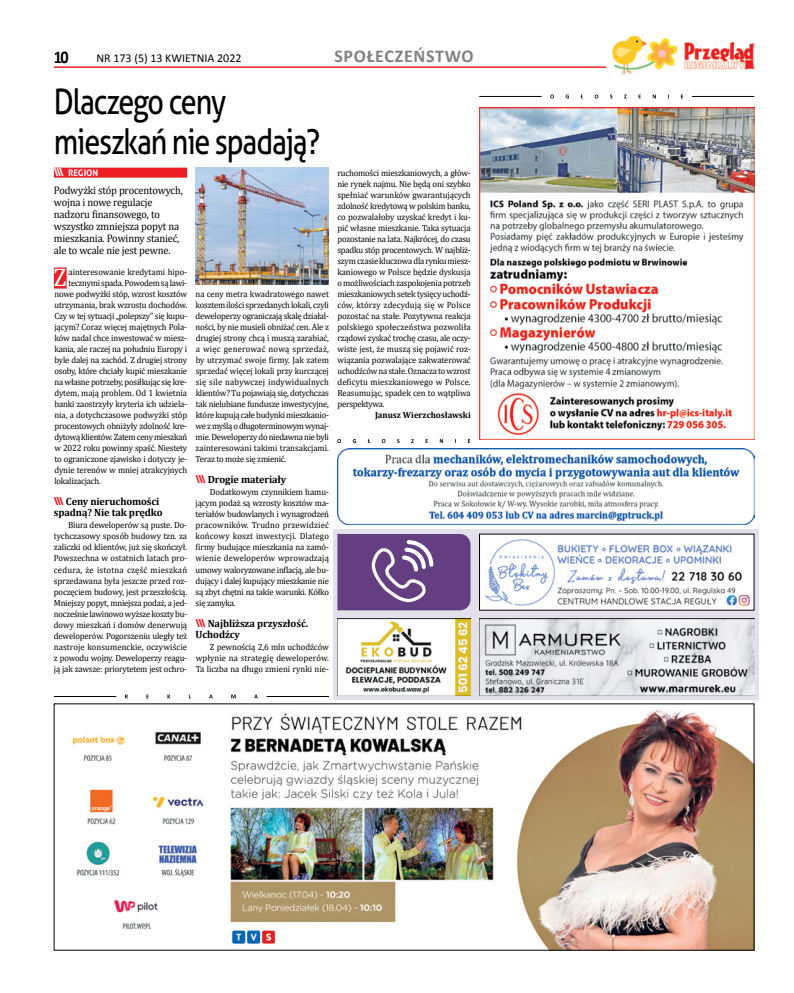
<style>
.page{position:relative;width:794px;height:993px;background:#fff}
.page>*{position:absolute;margin:0;border:0;box-sizing:border-box;transform-origin:0 0}
.t1{font:35px/40px "Aller";letter-spacing:-.04em;color:#000;scale:.82 1}
.t2{font:25.5px "Cambria";color:#fff;scale:.96 1}
.t3{font:700 18px "Calibri";letter-spacing:.04em;color:#808285}
.t4{font:700 18px "Calibri";color:#000;scale:.9 1}
.t5{font:12px "Calibri";color:#000}
.t6{font:11px/12px "Cambria";letter-spacing:-.015em;color:#000;scale:.95 1}
.t7{font:700 10.5px/11px "Cambria";letter-spacing:-.01em;color:#000}
.t8{font:9px/11px "Cambria";letter-spacing:-.02em;color:#000;text-align:justify;scale:.96 1}
.t9{font:9px "Cambria";color:#000;scale:.96 1}
.t10{font:700 9px "Cambria";color:#000;scale:.96 1}
.t11{font:700 9px "Aller";color:#fff;scale:.96 1}
.s1{font-size:11px}
.s2{font-family:"Aller";font-size:11px;color:#ed1d24}
</style>
<div class="page">
<hr style="left:54px;top:66px;width:626px;height:2px;background:#ed1d24">
<img style="left:684px;top:43px;width:71px;height:27px">
<img style="left:479px;top:108px;width:275px;height:331px">
<img style="left:337px;top:448px;width:417px;height:76px">
<img style="left:72px;top:710px;width:680px;height:238px">
<svg style="left:333px;top:529px;width:425px;height:170px;background:#d4d0da"></svg>
<img style="left:479px;top:618px;width:275px;height:77px">
<img style="left:337px;top:618px;width:134px;height:77px">
<img style="left:481px;top:535px;width:271px;height:73px">
<svg style="left:337px;top:534px;width:133px;height:76px;background:#72518d"></svg>
<div style="left:54px;top:167px;width:133px;height:10px;background:#ed1d24"></div>
<div style="left:54px;top:267px;width:13px;height:21px;background:#ed1d24"></div>
<img style="left:196px;top:168px;width:133px;height:116px">
<hr style="left:479px;top:96px;width:62px;height:1px;background:#000">
<hr style="left:692px;top:96px;width:62px;height:1px;background:#000">
<svg style="left:550px;top:94px;width:133px;height:4px"></svg>
<svg style="left:337px;top:439px;width:133px;height:4px"></svg>
<hr style="left:54px;top:696px;width:62px;height:1px;background:#000">
<hr style="left:266px;top:696px;width:63px;height:1px;background:#000">
<svg style="left:125px;top:694px;width:133px;height:4px"></svg>
<div style="left:606px;top:34px;width:78px;height:42px;background:#fff"></div>
<img style="left:611px;top:35px;width:67px;height:40px">
<h3 class="t4" style="left:54px;top:45px;width:17px">11</h3>
<h3 class="t5" style="left:96px;top:51px;width:147px">NR 173 (5) 13 KWIETNIA 2022</h3>
<h3 class="t3" style="left:334px;top:45px;width:141px">SPOŁECZEŃSTWO</h3>
<h1 class="t1" style="left:54px;top:81px;width:326px">Dlaczego ceny mieszkań nie spadają?</h1>
<p class="t11" style="left:54px;top:167px;width:48px"><span class="s1">\\\</span> REGION</p>
<p class="t6" style="left:54px;top:184px;width:137px">Podwyżki stóp procentowych, wojna i nowe regulacje nadzoru finansowego, to wszystko zmniejsza popyt na mieszkania. Powinny stanieć, ale to wcale nie jest pewne.</p>
<h2 class="t2" style="left:53px;top:262px;width:15px">Z</h2>
<p class="t9" style="left:68px;top:267px;width:125px">ainteresowanie kredytami hipo-</p>
<p class="t8" style="left:68px;top:277px;width:125px">tecznymi spada. Powodem są lawi-</p>
<p class="t8" style="left:54px;top:288px;width:140px">nowe podwyżki stóp, wzrost kosztów</p>
<p class="t8" style="left:54px;top:299px;width:140px">utrzymania, brak wzrostu dochodów.</p>
<p class="t8" style="left:54px;top:310px;width:140px">Czy w tej sytuacji „polepszy” się kupu-</p>
<p class="t8" style="left:54px;top:321px;width:140px">jącym? Coraz więcej majętnych Pola-</p>
<p class="t8" style="left:54px;top:332px;width:140px">ków nadal chce inwestować w miesz-</p>
<p class="t8" style="left:54px;top:343px;width:140px">kania, ale raczej na południu Europy i</p>
<p class="t8" style="left:54px;top:354px;width:140px">byle dalej na zachód. Z drugiej strony</p>
<p class="t8" style="left:54px;top:365px;width:140px">osoby, które chciały kupić mieszkanie</p>
<p class="t8" style="left:54px;top:376px;width:140px">na własne potrzeby, posiłkując się kre-</p>
<p class="t8" style="left:54px;top:387px;width:140px">dytem, mają problem. Od 1 kwietnia</p>
<p class="t8" style="left:54px;top:398px;width:140px">banki zaostrzyły kryteria ich udziela-</p>
<p class="t8" style="left:54px;top:409px;width:140px">nia, a dotychczasowe podwyżki stóp</p>
<p class="t8" style="left:54px;top:420px;width:140px">procentowych obniżyły zdolność kre-</p>
<p class="t8" style="left:54px;top:431px;width:140px">dytową klientów. Zatem ceny mieszkań</p>
<p class="t8" style="left:54px;top:442px;width:140px">w 2022 roku powinny spaść. Niestety</p>
<p class="t8" style="left:54px;top:453px;width:140px">to ograniczone zjawisko i dotyczy je-</p>
<p class="t8" style="left:54px;top:464px;width:140px">dynie terenów w mniej atrakcyjnych</p>
<p class="t8" style="left:54px;top:475px;width:50px">lokalizacjach.</p>
<p class="t7" style="left:54px;top:496px;width:110px"><span class="s2">\\\</span> Ceny nieruchomości spadną? Nie tak prędko</p>
<p class="t8" style="left:54px;top:519px;width:140px;text-indent:14px">Biura deweloperów są puste. Do&shy;tychczasowy sposób budowy tzn. za zaliczki od klientów, już się skończył.<br>Powszechna w ostatnich latach pro&shy;cedura, że istotna część mieszkań sprzedawana była jeszcze przed roz&shy;poczęciem budowy, jest przeszłością.<br>Mniejszy popyt, mniejsza podaż, a jed&shy;nocześnie lawinowo wyższe koszty bu&shy;dowy mieszkań i domów denerwują deweloperów. Pogorszeniu uległy też nastroje konsumenckie, oczywiście z powodu wojny. Deweloperzy reagu&shy;ją jak zawsze: priorytetem jest ochro-</p>
<p class="t8" style="left:196px;top:288px;width:140px">na ceny metra kwadratowego nawet kosztem ilości sprzedanych lokali, czyli deweloperzy ograniczają skalę działal&shy;ności, by nie musieli obniżać cen. Ale z drugiej strony chcą i muszą zarabiać, a więc generować nową sprzedaż, by utrzymać swoje firmy. Jak zatem sprzedać więcej lokali przy kurczącej się sile nabywczej indywidualnych klientów? Tu pojawiają się, dotychczas tak nielubiane fundusze inwestycyjne, które kupują całe budynki mieszkanio&shy;we zmyślą odługoterminowym wynaj&shy;mie. Deweloperzy doniedawna niebyli zainteresowani takimi transakcjami.<br>Teraz to może się zmienić.</p>
<p class="t7" style="left:196px;top:474px;width:92px"><span class="s2">\\\</span> Drogie materiały</p>
<p class="t8" style="left:196px;top:486px;width:140px;text-indent:14px">Dodatkowym czynnikiem hamu&shy;jącym podaż są wzrosty kosztów ma&shy;teriałów budowlanych i wynagrodzeń pracowników. Trudno przewidzieć końcowy koszt inwestycji. Dlatego firmy budujące mieszkania na zamó&shy;wienie deweloperów wprowadzają umowy waloryzowane inflacją, ale bu&shy;dujący i dalej kupujący mieszkanie nie są zbyt chętni na takie warunki. Kółko się zamyka.</p>
<p class="t7" style="left:196px;top:617px;width:114px"><span class="s2">\\\</span> Najbliższa przyszłość.<br>Uchodźcy</p>
<p class="t8" style="left:196px;top:640px;width:140px;text-indent:14px">Z pewnością 2,6 mln uchodźców wpłynie na strategię deweloperów.<br>Ta liczba na długo zmieni rynki nie-</p>
<p class="t8" style="left:337px;top:167px;width:140px">ruchomości mieszkaniowych, a głów&shy;nie rynek najmu. Nie będą oni szybko spełniać warunków gwarantujących zdolność kredytową w polskim banku, co pozwalałoby uzyskać kredyt i ku&shy;pić własne mieszkanie. Taka sytuacja pozostanie na lata. Najkrócej, do czasu spadku stóp procentowych. W najbliż&shy;szym czasie kluczowa dla rynku miesz&shy;kaniowego w Polsce będzie dyskusja o możliwościach zaspokojenia potrzeb mieszkaniowych setek tysięcy uchodź&shy;ców, którzy zdecydują się w Polsce pozostać na stałe. Pozytywna reakcja polskiego społeczeństwa pozwoliła rządowi zyskać trochę czasu, ale oczy&shy;wiste jest, że muszą się pojawić roz&shy;wiązania pozwalające zakwaterować uchodźców na stałe. Oznacza towzrost deficytu mieszkaniowego w Polsce.<br>Reasumując, spadek cen to wątpliwa perspektywa.</p>
<p class="t10" style="left:375px;top:409px;width:101px">Janusz Wierzchosławski</p>
</div>
